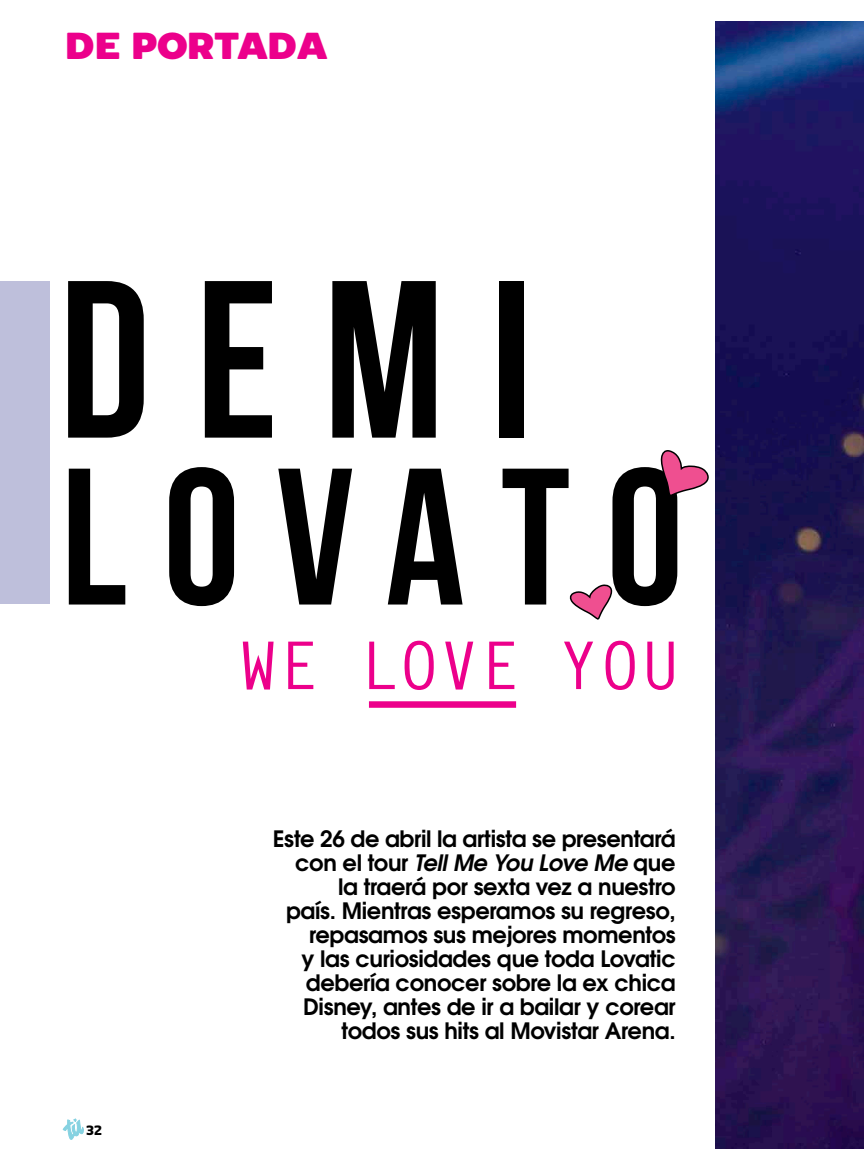
<style>
.page{position:relative;width:864px;height:1170px;background:#fff}
.page>*{position:absolute;margin:0;border:0;box-sizing:border-box;transform-origin:0 0}
.t1{font:700 223.5px "Bebas Neue";color:#000}
.t2{font:700 193.95px "Bebas Neue";letter-spacing:.185em;color:#000}
.t3{font:700 65.85px "Letter Gothic Std";letter-spacing:.01em;color:#ec008b}
.t4{font:800 37.5px "Monty";letter-spacing:.005em;color:#ec008b}
.t5{font:700 22.5px/24px "Te X Gyre Adventor";letter-spacing:-.015em;color:#000;text-align:right}
.t6{font:700 13.5px "Monty";color:#000}
.s1{font-style:italic}
</style>
<div class="page">
<img style="left:715px;top:21px;width:148px;height:1127px">
<div style="left:0;top:282px;width:50px;height:322px;background:#bebfdb"></div>
<svg style="left:660px;top:450px;width:49px;height:46px"></svg>
<div style="left:369px;top:701px;width:147px;height:6px;background:#ec008b"></div>
<svg style="left:569px;top:584px;width:43px;height:35px"></svg>
<svg style="left:62px;top:1118px;width:22px;height:22px"></svg>
<h3 class="t4" style="left:65px;top:18px;width:263px">DE PORTADA</h3>
<h1 class="t1" style="left:59px;top:238px;width:475px">demi</h1>
<h2 class="t2" style="left:61px;top:431px;width:623px">LOVATO</h2>
<h3 class="t3" style="left:238px;top:625px;width:443px">WE LOVE YOU</h3>
<p class="t6" style="left:87px;top:1121px;width:17px">32</p>
<p class="t5" style="left:273px;top:824px;width:404px">Este 26 de abril la artista se presentará c o n e l t o u r <span class="s1">TellMe You Love Me</span> q u e la traerá por sexta vez a nuestro<br>país. Mientras esperamos su regreso, repasamos sus mejores momentos<br>y las curiosidades que toda Lovatic debería conocer sobre la ex chica Disney, antes de ir a bailar y corear todos sus hits al Movistar Arena.</p>
</div>
